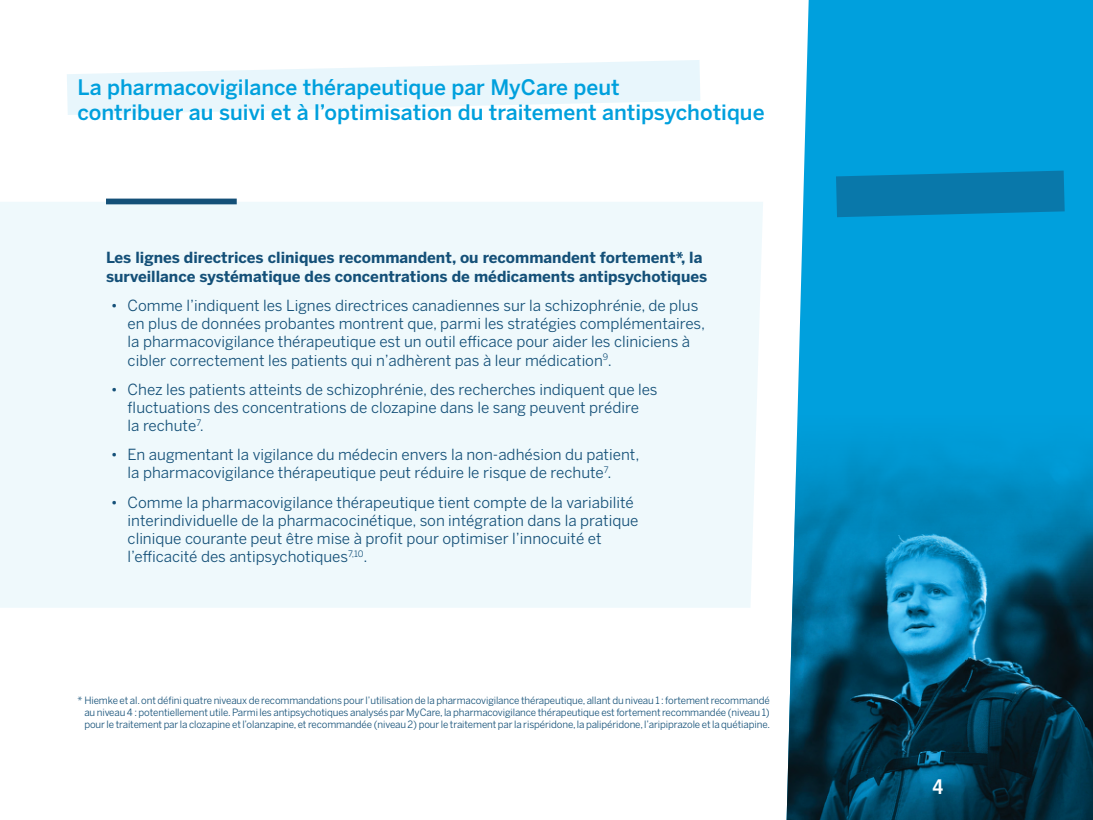
<style>
.page{position:relative;width:1093px;height:820px;background:#fff}
.page>*{position:absolute;margin:0;border:0;box-sizing:border-box;transform-origin:0 0}
.t1{font:600 22px "Proxima Nova Cond";color:#fff}
.t2{font:500 21.2px/25.4px "Benton Sans";color:#00a0dd}
.t3{font:15.2px/18.2px "Benton Sans";color:#145078}
.t4{font:700 15.2px/18.2px "Benton Sans";color:#145078}
.t5{font:10px/12px "Benton Sans";letter-spacing:-.01em;color:#145078;text-align:justify}
</style>
<div class="page">
<svg style="left:67px;top:60px;width:633px;height:55px"></svg>
<div style="left:0;top:202px;width:763px;height:405px;background:#eff9fc"></div>
<div style="left:106px;top:198px;width:131px;height:6px;background:#145078"></div>
<div style="left:797px;top:0;width:296px;height:414px;background:#00a0dd"></div>
<img style="left:786px;top:414px;width:307px;height:405px">
<svg style="left:832px;top:168px;width:236px;height:49px"></svg>
<h2 class="t2" style="left:77px;top:74px;width:689px">La pharmacovigilance thérapeutique par MyCare peut<br>contribuer au suivi et à l’optimisation du traitement antipsychotique</h2>
<p class="t4" style="left:106px;top:248px;width:603px">Les lignes directrices cliniques recommandent, ou recommandent fortement*, la surveillance systématique des concentrations de médicaments antipsychotiques</p>
<p class="t3" style="left:128px;top:296px;width:579px;text-indent:-17px">• Comme l’indiquent les Lignes directrices canadiennes sur la schizophrénie, de plus en plus de données probantes montrent que, parmi les stratégies complémentaires, la pharmacovigilance thérapeutique est un outil efficace pour aider les cliniciens à cibler correctement les patients qui n’adhèrent pas à leur médication<sup>9</sup>.</p>
<p class="t3" style="left:128px;top:379px;width:531px;text-indent:-17px">• Chez les patients atteints de schizophrénie, des recherches indiquent que les fluctuations des concentrations de clozapine dans le sang peuvent prédire<br>la rechute<sup>7</sup>.</p>
<p class="t3" style="left:128px;top:445px;width:513px;text-indent:-17px">• En augmentant la vigilance du médecin envers la non-adhésion du patient, la pharmacovigilance thérapeutique peut réduire le risque de rechute<sup>7</sup>.</p>
<p class="t3" style="left:128px;top:492px;width:512px;text-indent:-17px">• Comme la pharmacovigilance thérapeutique tient compte de la variabilité interindividuelle de la pharmacocinétique, son intégration dans la pratique clinique courante peut être mise à profit pour optimiser l’innocuité et l’efficacité des antipsychotiques<sup>7,10</sup>.</p>
<p class="t5" style="left:84px;top:693px;width:687px;text-indent:-7px">* Hiemke et al. ont défini quatre niveaux de recommandations pour l’utilisation de la pharmacovigilance thérapeutique, allant du niveau 1 : fortement recommandé au niveau 4 : potentiellement utile. Parmi les antipsychotiques analysés par MyCare, la pharmacovigilance thérapeutique est fortement recommandée (niveau 1) pour le traitement par la clozapine et l’olanzapine, et recommandée (niveau 2) pour le traitement par la rispéridone, la palipéridone, l’aripiprazole et la quétiapine.</p>
<h1 class="t1" style="left:932px;top:769px;width:12px">4</h1>
</div>
